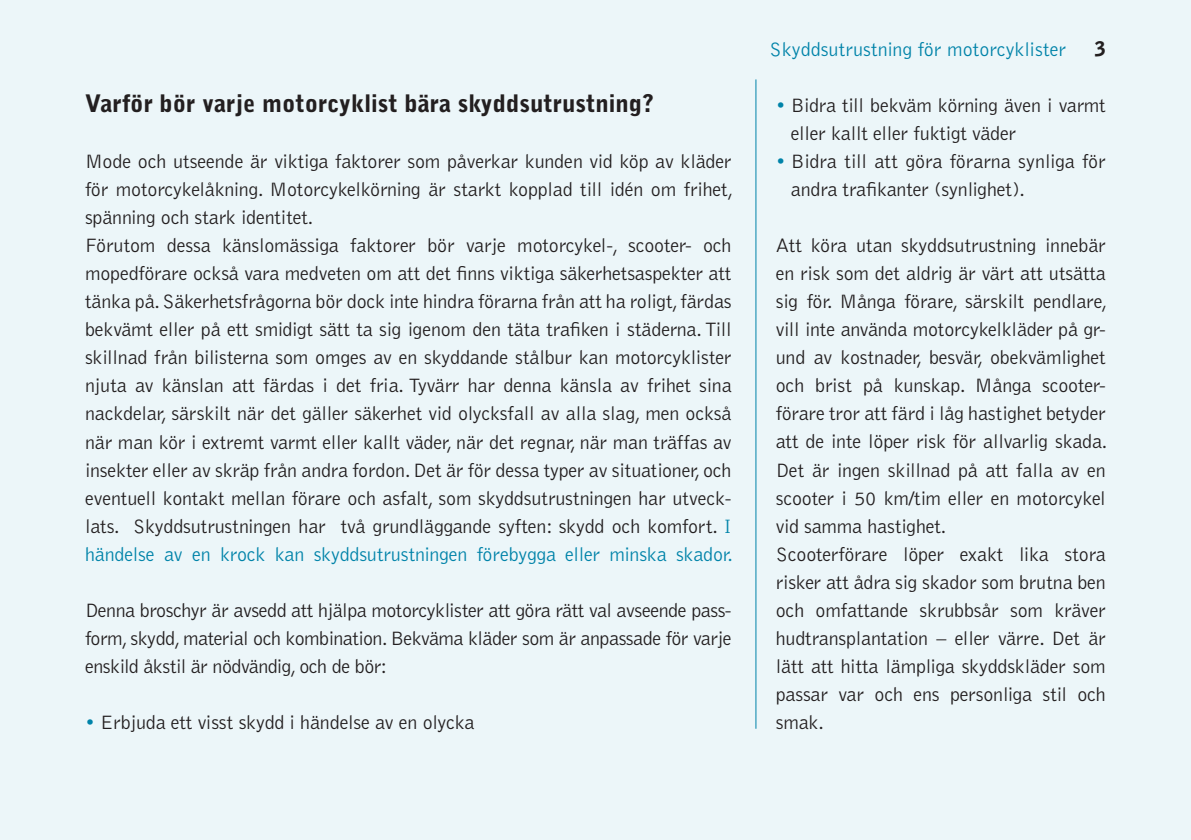
<style>
.page{position:relative;width:1191px;height:840px;background:#fff}
.page>*{position:absolute;margin:0;border:0;box-sizing:border-box;transform-origin:0 0}
.t1{font:900 24px "Bell Gothic Std";color:#231f20}
.t2{font:300 20px/28px "Bell Gothic Std";letter-spacing:-.01em;color:#231f20}
.t3{font:300 20px "Bell Gothic Std";color:#0083a9}
.t4{font:900 20px "Bell Gothic Std";color:#231f20}
.s1{color:#0083a9}
</style>
<div class="page">
<div style="left:0;top:0;width:1191px;height:839px;background:#ecf6f9"></div>
<hr style="left:755px;top:79px;width:1px;height:649px;background:#0083a9">
<p class="t1" style="left:85px;top:89px;width:570px">Varför bör varje motorcyklist bära skyddsutrustning?</p>
<p class="t2" style="left:85px;top:148px;width:649px">Mode och utseende är viktiga faktorer som påverkar kunden vid köp av kläder för motorcykelåkning. Motorcykelkörning är starkt kopplad till idén om frihet, spänning och stark identitet.<br>Förutom dessa känslomässiga faktorer bör varje motorcykel-, scooter- och mopedförare också vara medveten om att det finns viktiga säkerhetsaspekter att tänka på. Säkerhetsfrågorna bör dock inte hindra förarna från att ha roligt, färdas bekvämt eller på ett smidigt sätt ta sig igenom den täta trafiken i städerna. Till skillnad från bilisterna som omges av en skyddande stålbur kan motorcyklister njuta av känslan att färdas i det fria. Tyvärr har denna känsla av frihet sina nackdelar, särskilt när det gäller säkerhet vid olycksfall av alla slag, men också när man kör i extremt varmt eller kallt väder, när det regnar, när man träffas av insekter eller av skräp från andra fordon. Det är för dessa typer av situationer, och eventuell kontakt mellan förare och asfalt, som skyddsutrustningen har utveck&shy;lats. Skyddsutrustningen har två grundläggande syften: skydd och komfort. <span class="s1">I händelse av en krock kan skyddsutrustningen förebygga eller minska skador.</span></p>
<p class="t2" style="left:85px;top:596px;width:648px;text-align:justify">Denna broschyr är avsedd att hjälpa motorcyklister att göra rätt val avseende pass&shy;form, skydd, material och kombination. Bekväma kläder som är anpassade för varje enskild åkstil är nödvändig, och de bör:</p>
<p class="t2" style="left:85px;top:708px;width:391px"><span class="s1">•</span> Erbjuda ett visst skydd i händelse av en olycka</p>
<p class="t3" style="left:769px;top:39px;width:298px">Skyddsutrustning för motorcyklister</p>
<p class="t4" style="left:1094px;top:37px;width:13px">3</p>
<p class="t2" style="left:791px;top:92px;width:316px;text-indent:-15px"><span class="s1">•</span> Bidra till bekväm körning även i varmt eller kallt eller fuktigt väder</p>
<p class="t2" style="left:791px;top:148px;width:316px;text-indent:-15px"><span class="s1">•</span> Bidra till att göra förarna synliga för andra trafikanter (synlighet).</p>
<p class="t2" style="left:776px;top:232px;width:333px">Att köra utan skyddsutrustning innebär en risk som det aldrig är värt att utsätta sig för. Många förare, särskilt pendlare, vill inte använda motorcykelkläder på gr&shy;und av kostnader, besvär, obekvämlighet och brist på kunskap. Många scooter&shy;förare tror att färd i låg hastighet betyder att de inte löper risk för allvarlig skada.<br>Det är ingen skillnad på att falla av en scooter i 50 km/tim eller en motorcykel vid samma hastighet.<br>Scooterförare löper exakt lika stora risker att ådra sig skador som brutna ben och omfattande skrubbsår som kräver hudtransplantation – eller värre. Det är lätt att hitta lämpliga skyddskläder som passar var och ens personliga stil och smak.</p>
</div>
